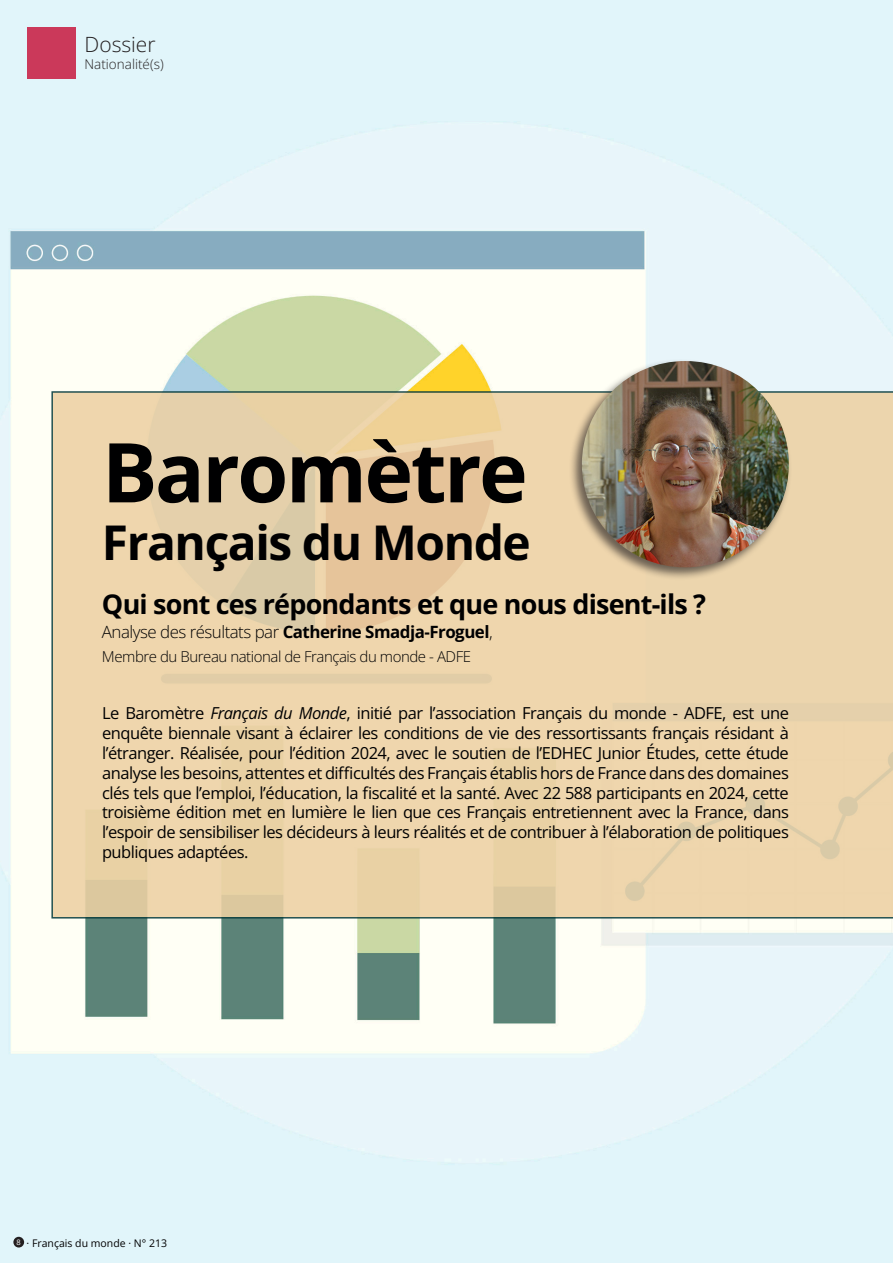
<style>
.page{position:relative;width:893px;height:1263px;background:#fff}
.page>*{position:absolute;margin:0;border:0;box-sizing:border-box;transform-origin:0 0}
.t1{font:700 82.5px "Open Sans";letter-spacing:-.03em;color:#000001}
.t2{font:700 47.85px "Open Sans";letter-spacing:-.03em;color:#000001}
.t3{font:700 27px "Open Sans";letter-spacing:-.03em;color:#000001}
.t4{font:300 21px "Open Sans";color:#231f20}
.t5{font:300 16.95px "Open Sans";letter-spacing:-.03em;color:#000001}
.t6{font:16.5px/19.8px "Open Sans";letter-spacing:-.03em;color:#000001;text-align:justify}
.t7{font:300 15px "Open Sans";letter-spacing:-.03em;color:#000001}
.t8{font:300 13.5px "Open Sans";color:#231f20}
.t9{font:10.5px "Open Sans";color:#000001}
.s1{font-weight:700}
.s2{font-style:italic}
</style>
<div class="page">
<img style="left:0;top:0;width:893px;height:1263px">
<div style="left:13px;top:1237px;width:11px;height:10px;background:#231f20;border-radius:50%"></div>
<div style="left:27px;top:27px;width:49px;height:52px;background:#cb395a"></div>
<svg style="left:51px;top:391px;width:842px;height:527px;background:#ead2a9"></svg>
<div style="left:569px;top:358px;width:223px;height:223px;background:#231f20;opacity:.65"></div>
<img style="left:582px;top:361px;width:207px;height:206px;border-radius:103px">
<p class="t4" style="left:85px;top:36px;width:73px">Dossier</p>
<p class="t8" style="left:85px;top:58px;width:81px">Nationalité(s)</p>
<h1 class="t1" style="left:102px;top:439px;width:427px">Baromètre</h1>
<h2 class="t2" style="left:102px;top:523px;width:430px">Français du Monde</h2>
<h3 class="t3" style="left:102px;top:593px;width:606px">Qui sont ces répondants et que nous disent-ils ?</h3>
<p class="t5" style="left:102px;top:625px;width:392px">Analyse des résultats par <span class="s1">Catherine Smadja-Froguel</span>,</p>
<p class="t7" style="left:102px;top:650px;width:371px">Membre du Bureau national de Français du monde - ADFE</p>
<p class="t6" style="left:102px;top:705px;width:688px">Le Baromètre <span class="s2">Français du Monde</span>, initié par l’association Français du monde - ADFE, est une enquête biennale visant à éclairer les conditions de vie des ressortissants français résidant à l’étranger. Réalisée, pour l’édition 2024, avec le soutien de l’EDHEC Junior Études, cette étude analyse les besoins, attentes et difficultés des Français établis hors de France dans des domaines clés tels que l’emploi, l’éducation, la fiscalité et la santé. Avec 22 588 participants en 2024, cette troisième édition met en lumière le lien que ces Français entretiennent avec la France, dans l’espoir de sensibiliser les décideurs à leurs réalités et de contribuer à l’élaboration de politiques publiques adaptées.</p>
<p class="t9" style="left:17px;top:1239px;width:152px"><sup>8</sup> · Français du monde · N° 213</p>
</div>
